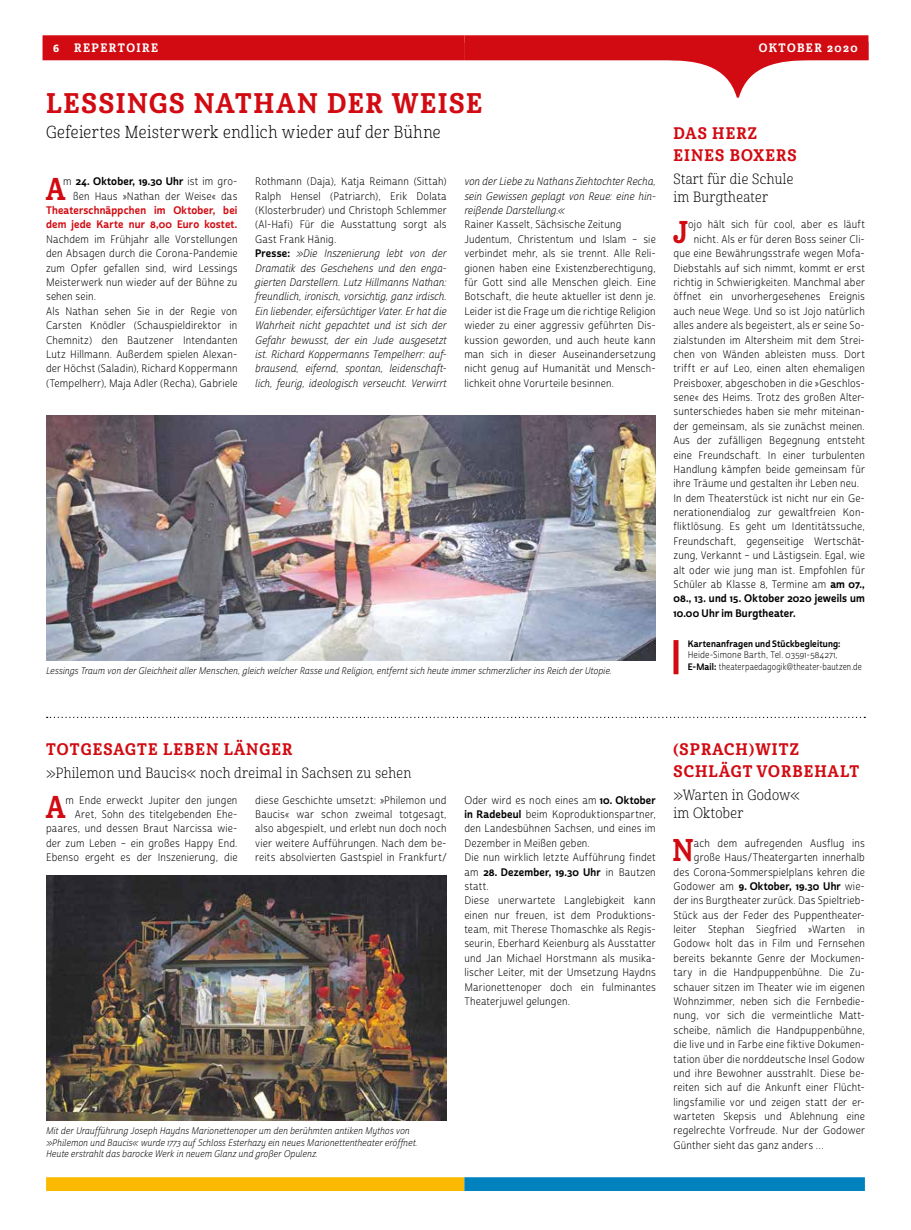
<style>
.page{position:relative;width:911px;height:1230px;background:#fff}
.page>*{position:absolute;margin:0;border:0;box-sizing:border-box;transform-origin:0 0}
.t1{font:30.5px "Cabrito Con Bol";color:#d20a11;scale:.92 1}
.t2{font:27.5px "Cabrito Con Bol";letter-spacing:.06em;color:#d20a11}
.t3{font:16.88px "Cabrito Con Lig";letter-spacing:.025em;color:#000}
.t4{font:16.25px/22.5px "Cabrito Con Bol";letter-spacing:.07em;color:#d20a11}
.t5{font:14.38px/17.5px "Cabrito Con Lig";letter-spacing:.025em;color:#000}
.t6{font:11.88px "Cabrito Con Bol";letter-spacing:.125em;color:#fff}
.t7{font:10.62px/14.4px "Cabrito Sans Nor Boo";letter-spacing:.02em;color:#000;scale:.92 1}
.t8{font:10.62px/14.4px "Cabrito Sans Nor Boo It";letter-spacing:.01em;color:#000;text-align:justify;scale:.92 1}
.t9{font:10.62px/14.4px "Cabrito Sans Nor Bol";letter-spacing:.02em;color:#000;scale:.92 1}
.t10{font:10.62px/14.4px "Cabrito Sans Nor Bol";letter-spacing:.02em;color:#d20a11;scale:.92 1}
.t11{font:9.38px/11.2px "Cabrito Sans Nor Boo It";letter-spacing:.01em;color:#000;scale:.92 1}
.t12{font:9.38px/11.2px "Cabrito Sans Nor Boo";letter-spacing:.02em;color:#000;scale:.9 1}
.t13{font:9px "Cabrito Sans Nor Bol";letter-spacing:.02em;color:#000;scale:.92 1}
.s1{font-family:"Cabrito Sans Nor Boo"}
.s2{font-family:"Cabrito Sans Nor Bol"}
.s3{font-family:"Cabrito Sans Nor Bol";font-size:9px}
</style>
<div class="page">
<svg style="left:464px;top:60px;width:404px;height:38px"></svg>
<div style="left:464px;top:35px;width:404px;height:25px;background:#d20a11"></div>
<div style="left:43px;top:35px;width:421px;height:25px;background:#d20a11"></div>
<div style="left:46px;top:1177px;width:418px;height:14px;background:#fbba00"></div>
<div style="left:464px;top:1177px;width:401px;height:14px;background:#0082be"></div>
<svg style="left:47px;top:717px;width:818px;height:1px"></svg>
<img style="left:46px;top:875px;width:400px;height:245px">
<img style="left:46px;top:415px;width:610px;height:245px">
<div style="left:673px;top:640px;width:5px;height:34px;background:#d20a11"></div>
<p class="t6" style="left:53px;top:40px;width:8px">6</p>
<p class="t6" style="left:74px;top:40px;width:85px">REPERTOIRE</p>
<p class="t6" style="left:758px;top:40px;width:101px">OKTOBER 2020</p>
<h2 class="t2" style="left:46px;top:86px;width:438px">LESSINGS NATHAN DER WEISE</h2>
<h3 class="t3" style="left:46px;top:122px;width:396px">Gefeiertes Meisterwerk endlich wieder auf der Bühne</h3>
<h1 class="t1" style="left:46px;top:170px;width:22px">A</h1>
<p class="t9" style="left:63px;top:175px;width:191px"><span class="s1">m</span> 24. Oktober, 19.30 Uhr <span class="s1">ist im gro-</span></p>
<p class="t7" style="left:73px;top:189px;width:180px">ßen Haus »Nathan der Weise« das</p>
<p class="t10" style="left:46px;top:203px;width:209px">Theaterschnäppchen im Oktober, bei dem jede Karte nur 8,00 Euro kostet.</p>
<p class="t7" style="left:46px;top:232px;width:210px">Nachdem im Frühjahr alle Vorstellungen den Absagen durch die Corona-Pandemie zum Opfer gefallen sind, wird Lessings Meisterwerk nun wieder auf der Bühne zu sehen sein.<br>Als Nathan sehen Sie in der Regie von Carsten Knödler (Schauspieldirektor in Chemnitz) den Bautzener Intendanten Lutz Hillmann. Außerdem spielen Alexan&shy;der Höchst (Saladin), Richard Koppermann (Tempelherr), Maja Adler (Recha), Gabriele</p>
<p class="t7" style="left:255px;top:175px;width:209px;text-align:justify">Rothmann (Daja), Katja Reimann (Sittah)<br>Ralph Hensel (Patriarch), Erik Dolata (Klosterbruder) und Christoph Schlemmer (Al-Hafi) Für die Ausstattung sorgt als Gast Frank Hänig.</p>
<p class="t8" style="left:255px;top:247px;width:209px"><span class="s2">Presse:</span> »Die Inszenierung lebt von der Dramatik des Geschehens und den enga&shy;gierten Darstellern. Lutz Hillmanns Nathan: freundlich, ironisch, vorsichtig, ganz irdisch.<br>Ein liebender, eifersüchtiger Vater. Er hat die Wahrheit nicht gepachtet und ist sich der Gefahr bewusst, der ein Jude ausgesetzt ist. Richard Koppermanns Tempelherr: auf&shy;brausend, eifernd, spontan, leidenschaft&shy;lich, feurig, ideologisch verseucht. Verwirrt</p>
<p class="t8" style="left:464px;top:175px;width:209px">von der Liebe zu Nathans Ziehtochter Recha, sein Gewissen geplagt von Reue: eine hin&shy;reißende Darstellung.«</p>
<p class="t7" style="left:464px;top:218px;width:209px">Rainer Kasselt, Sächsische Zeitung Judentum, Christentum und Islam – sie verbindet mehr, als sie trennt. Alle Reli&shy;gionen haben eine Existenzberechtigung, für Gott sind alle Menschen gleich. Eine Botschaft, die heute aktueller ist denn je.<br>Leider ist die Frage um die richtige Religion wieder zu einer aggressiv geführten Dis&shy;kussion geworden, und auch heute kann man sich in dieser Auseinandersetzung nicht genug auf Humanität und Mensch&shy;lichkeit ohne Vorurteile besinnen.</p>
<p class="t11" style="left:46px;top:665px;width:616px">Lessings Traum von der Gleichheit aller Menschen, gleich welcher Rasse und Religion, entfernt sich heute immer schmerzlicher ins Reich der Utopie.</p>
<h3 class="t4" style="left:673px;top:122px;width:125px">DAS HERZ<br>EINES BOXERS</h3>
<h3 class="t5" style="left:673px;top:171px;width:121px">Start für die Schule im Burgtheater</h3>
<h1 class="t1" style="left:673px;top:213px;width:18px">J</h1>
<p class="t7" style="left:688px;top:218px;width:194px">ojo hält sich für cool, aber es läuft</p>
<p class="t7" style="left:693px;top:232px;width:187px">nicht. Als er für deren Boss seiner Cli-</p>
<p class="t7" style="left:673px;top:247px;width:209px">que eine Bewährungsstrafe wegen Mofa-</p>
<p class="t7" style="left:673px;top:261px;width:209px">Diebstahls auf sich nimmt, kommt er erst</p>
<p class="t7" style="left:673px;top:275px;width:209px">richtig in Schwierigkeiten. Manchmal aber</p>
<p class="t7" style="left:673px;top:290px;width:209px">öffnet ein unvorhergesehenes Ereignis</p>
<p class="t7" style="left:673px;top:304px;width:209px">auch neue Wege. Und so ist Jojo natürlich</p>
<p class="t7" style="left:673px;top:318px;width:209px">alles andere als begeistert, als er seine So-</p>
<p class="t7" style="left:673px;top:333px;width:209px">zialstunden im Altersheim mit dem Strei-</p>
<p class="t7" style="left:673px;top:347px;width:209px">chen von Wänden ableisten muss. Dort</p>
<p class="t7" style="left:673px;top:362px;width:209px">trifft er auf Leo, einen alten ehemaligen</p>
<p class="t7" style="left:673px;top:376px;width:209px">Preisboxer, abgeschoben in die »Geschlos-</p>
<p class="t7" style="left:673px;top:390px;width:209px">sene« des Heims. Trotz des großen Alter-</p>
<p class="t7" style="left:673px;top:405px;width:209px">sunterschiedes haben sie mehr miteinan-</p>
<p class="t7" style="left:673px;top:419px;width:209px">der gemeinsam, als sie zunächst meinen.</p>
<p class="t7" style="left:673px;top:433px;width:209px">Aus der zufälligen Begegnung entsteht</p>
<p class="t7" style="left:673px;top:448px;width:209px">eine Freundschaft. In einer turbulenten</p>
<p class="t7" style="left:673px;top:462px;width:209px">Handlung kämpfen beide gemeinsam für</p>
<p class="t7" style="left:673px;top:477px;width:203px">ihre Träume und gestalten ihr Leben neu.</p>
<p class="t7" style="left:673px;top:491px;width:209px">In dem Theaterstück ist nicht nur ein Ge-</p>
<p class="t7" style="left:673px;top:505px;width:209px">nerationendialog zur gewaltfreien Kon-</p>
<p class="t7" style="left:673px;top:520px;width:209px">fliktlösung. Es geht um Identitätssuche,</p>
<p class="t7" style="left:673px;top:534px;width:209px">Freundschaft, gegenseitige Wertschät-</p>
<p class="t7" style="left:673px;top:548px;width:209px">zung, Verkannt – und Lästigsein. Egal, wie</p>
<p class="t7" style="left:673px;top:563px;width:209px">alt oder wie jung man ist. Empfohlen für</p>
<p class="t7" style="left:673px;top:577px;width:209px">Schüler ab Klasse 8, Termine am <span class="s2">am 07.,</span></p>
<p class="t9" style="left:673px;top:591px;width:209px">08., 13. und 15. Oktober 2020 jeweils um<br>10.00 Uhr im Burgtheater.</p>
<p class="t13" style="left:687px;top:638px;width:168px">Kartenanfragen und Stückbegleitung:</p>
<p class="t12" style="left:687px;top:649px;width:195px">Heide-Simone Barth, Tel. 03591-584271,<br><span class="s3">E-Mail:</span> theaterpaedagogik@theater-bautzen.de</p>
<h3 class="t4" style="left:46px;top:738px;width:248px">TOTGESAGTE LEBEN LÄNGER</h3>
<h3 class="t5" style="left:46px;top:764px;width:367px">»Philemon und Baucis« noch dreimal in Sachsen zu sehen</h3>
<p class="t7" style="left:255px;top:793px;width:209px;text-align:justify">diese Geschichte umsetzt: »Philemon und Baucis« war schon zweimal totgesagt, also abgespielt, und erlebt nun doch noch vier weitere Aufführungen. Nach dem be&shy;reits absolvierten Gastspiel in Frankfurt/</p>
<p class="t7" style="left:46px;top:793px;width:209px;text-align:right">m Ende erweckt Jupiter den jungen Aret, Sohn des titelgebenden Ehe&shy;paares, und dessen Braut Narcissa wie&shy;der zum Leben – ein großes Happy End.<br>Ebenso ergeht es der Inszenierung, die</p>
<h1 class="t1" style="left:46px;top:788px;width:22px">A</h1>
<p class="t11" style="left:46px;top:1125px;width:405px">Mit der Uraufführung Joseph Haydns Marionettenoper um den berühmten antiken Mythos von »Philemon und Baucis« wurde 1773 auf Schloss Esterhazy ein neues Marionettentheater eröffnet.<br>Heute erstrahlt das barocke Werk in neuem Glanz und großer Opulenz.</p>
<p class="t7" style="left:464px;top:793px;width:209px">Oder wird es noch eines am <span class="s2">10. Oktober in Radebeul</span> beim Koproduktionspartner, den Landesbühnen Sachsen, und eines im Dezember in Meißen geben.<br>Die nun wirklich letzte Aufführung findet</p>
<p class="t9" style="left:464px;top:865px;width:209px"><span class="s1">am</span> 28. Dezember, 19.30 Uhr <span class="s1">in Bautzen</span></p>
<p class="t7" style="left:464px;top:879px;width:209px">statt.<br>Diese unerwartete Langlebigkeit kann einen nur freuen, ist dem Produktions&shy;team, mit Therese Thomaschke als Regis&shy;seurin, Eberhard Keienburg als Ausstatter und Jan Michael Horstmann als musika&shy;lischer Leiter, mit der Umsetzung Haydns Marionettenoper doch ein fulminantes Theaterjuwel gelungen.</p>
<h3 class="t4" style="left:673px;top:738px;width:187px">(SPRACH)WITZ<br>SCHLÄGT VORBEHALT</h3>
<h3 class="t5" style="left:673px;top:786px;width:128px">»Warten in Godow« im Oktober</h3>
<h1 class="t1" style="left:672px;top:831px;width:25px">N</h1>
<p class="t7" style="left:673px;top:836px;width:209px;text-align:right">ach dem aufregenden Ausflug ins große Haus/Theatergarten innerhalb<br>des Corona-Sommerspielplans kehren die</p>
<p class="t9" style="left:673px;top:879px;width:209px"><span class="s1">Godower am</span> 9. Oktober, 19.30 Uhr <span class="s1">wie-</span></p>
<p class="t7" style="left:673px;top:893px;width:209px;text-align:justify">der ins Burgtheater zurück. Das Spieltrieb-Stück aus der Feder des Puppentheater&shy;leiter Stephan Siegfried »Warten in Godow« holt das in Film und Fernsehen bereits bekannte Genre der Mockumen&shy;tary in die Handpuppenbühne. Die Zu&shy;schauer sitzen im Theater wie im eigenen Wohnzimmer, neben sich die Fernbedie&shy;nung, vor sich die vermeintliche Matt&shy;scheibe, nämlich die Handpuppenbühne, die live und in Farbe eine fiktive Dokumen&shy;tation über die norddeutsche Insel Godow und ihre Bewohner ausstrahlt. Diese be&shy;reiten sich auf die Ankunft einer Flücht&shy;lingsfamilie vor und zeigen statt der er&shy;warteten Skepsis und Ablehnung eine regelrechte Vorfreude. Nur der Godower Günther sieht das ganz anders …</p>
</div>
